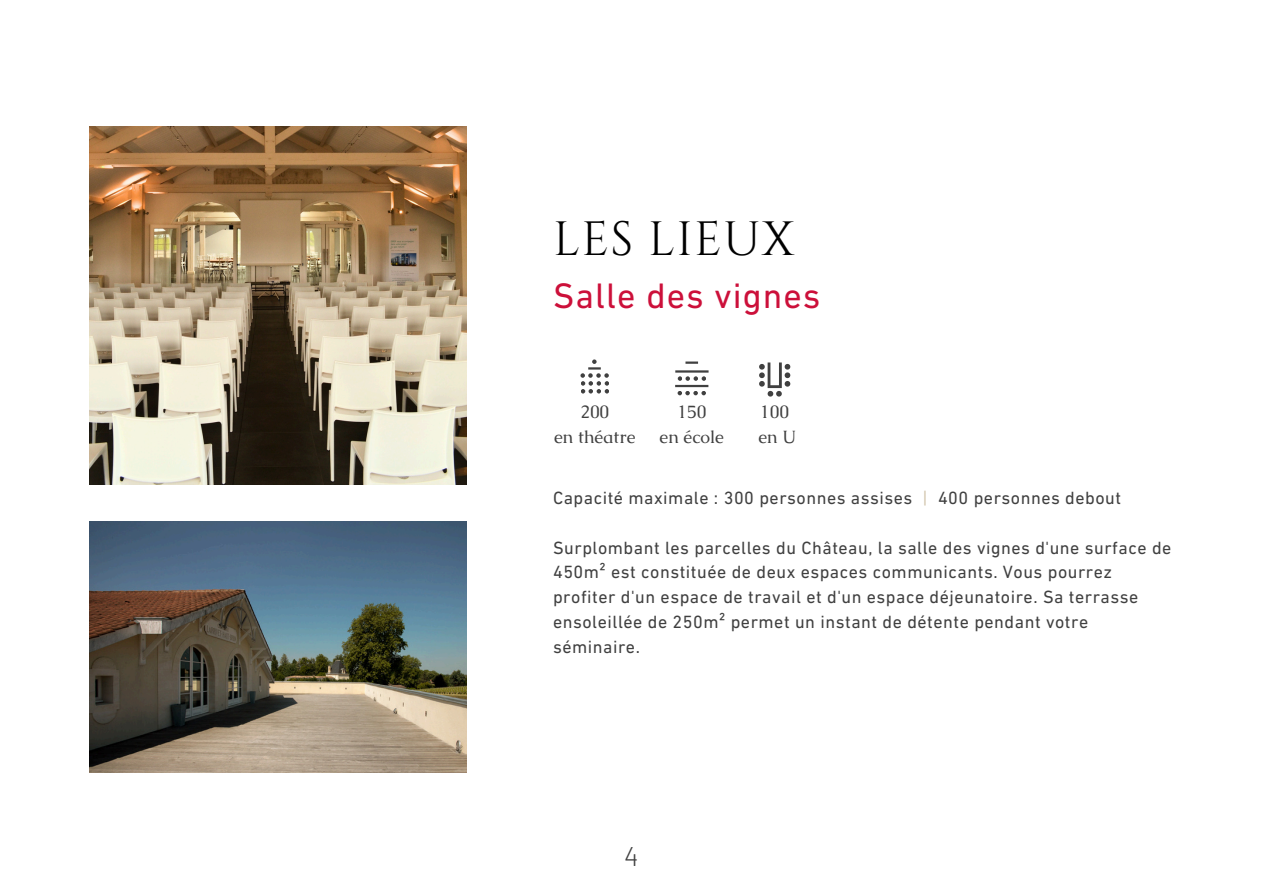
<style>
.page{position:relative;width:1263px;height:894px;background:#fff}
.page>*{position:absolute;margin:0;border:0;box-sizing:border-box;transform-origin:0 0}
.t1{font:48px "Cinzel";letter-spacing:.03em;color:#000}
.t2{font:36px "DIN Next LT Pro";letter-spacing:.03em;color:#cc103a}
.t3{font:300 27px "Barlow";color:#404040}
.t4{font:18px/24.8px "DIN Next LT Pro";letter-spacing:.03em;color:#404040}
.t5{font:17.85px "Caudex";color:#404040}
.s1{color:#d3c6ad}
</style>
<div class="page">
<img style="left:89px;top:126px;width:377px;height:358px">
<svg style="left:685px;top:361px;width:13px;height:2px"></svg>
<hr style="left:675px;top:370px;width:34px;height:2px;background:#404040">
<hr style="left:675px;top:385px;width:33px;height:2px;background:#404040">
<svg style="left:678px;top:376px;width:28px;height:5px"></svg>
<svg style="left:678px;top:391px;width:28px;height:4px"></svg>
<svg style="left:580px;top:359px;width:29px;height:34px"></svg>
<svg style="left:759px;top:362px;width:31px;height:34px"></svg>
<img style="left:89px;top:521px;width:377px;height:251px">
<p class="t1" style="left:553px;top:208px;width:242px">LES LIEUX</p>
<p class="t2" style="left:553px;top:281px;width:269px">Salle des vignes</p>
<p class="t5" style="left:580px;top:400px;width:30px">200</p>
<p class="t5" style="left:554px;top:425px;width:83px">en théatre</p>
<p class="t5" style="left:677px;top:400px;width:30px">150</p>
<h1 class="t5" style="left:660px;top:425px;width:66px">en école</h1>
<p class="t5" style="left:760px;top:400px;width:30px">100</p>
<p class="t5" style="left:758px;top:425px;width:39px">en U</p>
<p class="t4" style="left:553px;top:487px;width:570px">Capacité maximale : 300 personnes assises <span class="s1">|</span> 400 personnes debout</p>
<p class="t4" style="left:553px;top:536px;width:620px">Surplombant les parcelles du Château, la salle des vignes d'une surface de 450m² est constituée de deux espaces communicants. Vous pourrez profiter d'un espace de travail et d'un espace déjeunatoire. Sa terrasse ensoleillée de 250m² permet un instant de détente pendant votre séminaire.</p>
<p class="t3" style="left:624px;top:838px;width:16px">4</p>
</div>
